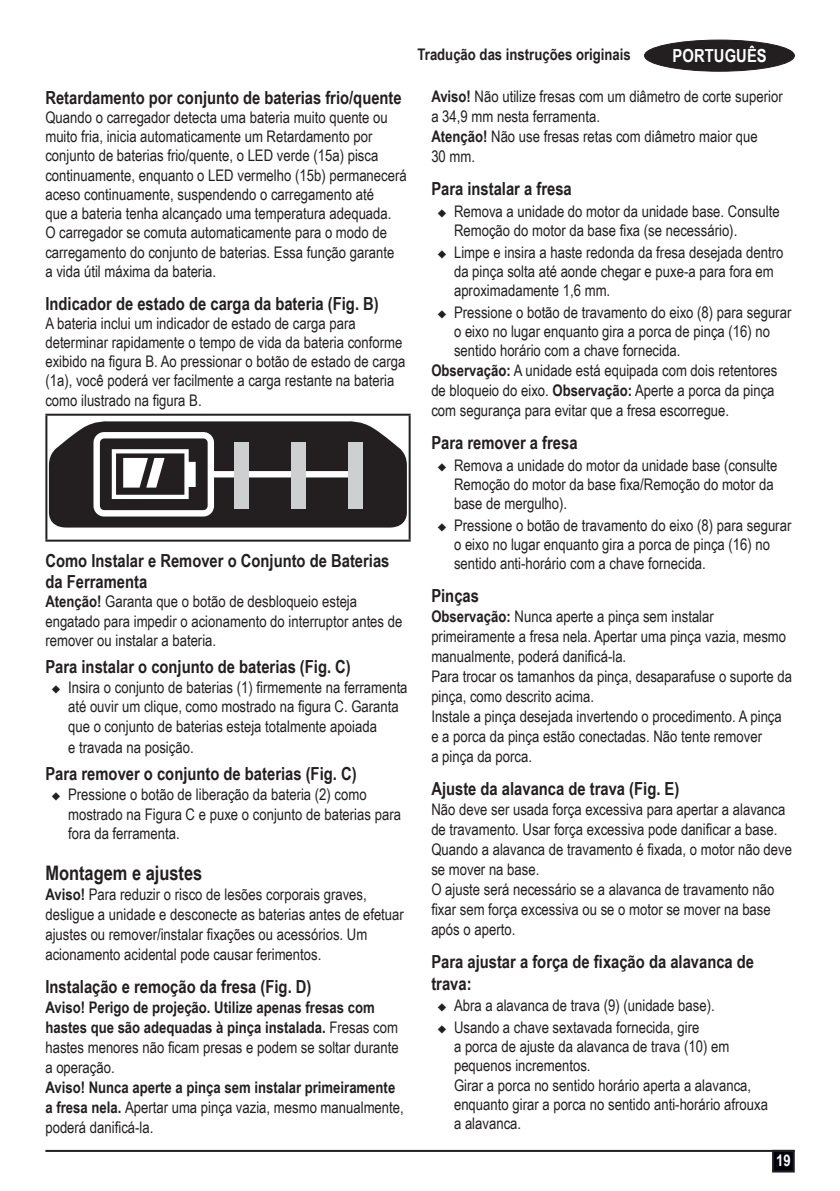
<style>
.page{position:relative;width:840px;height:1191px;background:#fff}
.page>*{position:absolute;margin:0;border:0;box-sizing:border-box;transform-origin:0 0}
.t1{font:700 20px "Arial Narrow";color:#231f20}
.t2{font:700 18px/21.6px "Arial Narrow";color:#231f20}
.t3{font:700 18px "Arial Narrow";letter-spacing:.005em;color:#fff}
.t4{font:16px/19.2px "Arial Narrow";color:#231f20}
.t5{font:700 16px/20px "Arial Narrow";color:#231f20}
.t6{font:700 16px "Arial Narrow";color:#fff}
.s1{font-weight:700}
.s2{font-weight:400}
</style>
<div class="page">
<hr style="left:45px;top:1149px;width:749px;height:2px;background:#231f20">
<div style="left:772px;top:1150px;width:21px;height:21px;background:#01030a"></div>
<div style="left:771px;top:1149px;width:23px;height:23px;border:2px solid #231f20"></div>
<div style="left:644px;top:40px;width:150px;height:31px;background:#231f20;border-radius:50%"></div>
<div style="left:644px;top:40px;width:150px;height:31px;border:1px solid #231f20;border-radius:50%"></div>
<hr style="left:45px;top:414px;width:365px;height:2px;background:#231f20">
<hr style="left:45px;top:416px;width:2px;height:123px;background:#231f20">
<hr style="left:408px;top:416px;width:2px;height:123px;background:#231f20">
<hr style="left:45px;top:539px;width:365px;height:2px;background:#231f20">
<svg style="left:49px;top:421px;width:357px;height:106px"></svg>
<div style="left:235px;top:442px;width:14px;height:66px;background:#cecfd1"></div>
<div style="left:291px;top:442px;width:14px;height:66px;background:#cecfd1"></div>
<div style="left:348px;top:442px;width:14px;height:66px;background:#cecfd1"></div>
<p class="t5" style="left:417px;top:44px;width:214px">Tradução das instruções originais</p>
<p class="t3" style="left:672px;top:45px;width:96px">PORTUGUÊS</p>
<p class="t2" style="left:45px;top:86px;width:357px">Retardamento por conjunto de baterias frio/quente</p>
<p class="t4" style="left:45px;top:108px;width:363px">Quando o carregador detecta uma bateria muito quente ou muito fria, inicia automaticamente um Retardamento por conjunto de baterias frio/quente, o LED verde (15a) pisca continuamente, enquanto o LED vermelho (15b) permanecerá aceso continuamente, suspendendo o carregamento até<br>que a bateria tenha alcançado uma temperatura adequada.<br>O carregador se comuta automaticamente para o modo de carregamento do conjunto de baterias. Essa função garante<br>a vida útil máxima da bateria.</p>
<p class="t2" style="left:45px;top:292px;width:335px">Indicador de estado de carga da bateria (Fig. B)</p>
<p class="t4" style="left:45px;top:313px;width:361px">A bateria inclui um indicador de estado de carga para determinar rapidamente o tempo de vida da bateria conforme exibido na figura B. Ao pressionar o botão de estado de carga (1a), você poderá ver facilmente a carga restante na bateria como ilustrado na figura B.</p>
<p class="t2" style="left:45px;top:549px;width:345px">Como Instalar e Remover o Conjunto de Baterias da Ferramenta</p>
<p class="t4" style="left:45px;top:592px;width:358px"><span class="s1">Atenção!</span> Garanta que o botão de desbloqueio esteja engatado para impedir o acionamento do interruptor antes de remover ou instalar a bateria.</p>
<p class="t2" style="left:45px;top:656px;width:307px">Para instalar o conjunto de baterias (Fig. C)</p>
<p class="t4" style="left:68px;top:677px;width:341px;text-indent:-17px">◆ Insira o conjunto de baterias (1) firmemente na ferramenta até ouvir um clique, como mostrado na figura C. Garanta que o conjunto de baterias esteja totalmente apoiada</p>
<p class="t4" style="left:68px;top:737px;width:127px">e travada na posição.</p>
<p class="t2" style="left:45px;top:763px;width:312px">Para remover o conjunto de baterias (Fig. C)</p>
<p class="t4" style="left:68px;top:785px;width:334px;text-indent:-17px">◆ Pressione o botão de liberação da bateria (2) como mostrado na Figura C e puxe o conjunto de baterias para fora da ferramenta.</p>
<p class="t1" style="left:45px;top:861px;width:158px">Montagem e ajustes</p>
<p class="t4" style="left:45px;top:884px;width:360px;line-height:20px"><span class="s1">Aviso!</span> Para reduzir o risco de lesões corporais graves, desligue a unidade e desconecte as baterias antes de efetuar ajustes ou remover/instalar fixações ou acessórios. Um acionamento acidental pode causar ferimentos.</p>
<p class="t2" style="left:45px;top:975px;width:267px">Instalação e remoção da fresa (Fig. D)</p>
<p class="t5" style="left:45px;top:997px;width:354px">Aviso! Perigo de projeção. Utilize apenas fresas com hastes que são adequadas à pinça instalada. <span class="s2">Fresas com hastes menores não ficam presas e podem se soltar durante a operação.</span></p>
<p class="t5" style="left:45px;top:1077px;width:360px">Aviso! Nunca aperte a pinça sem instalar primeiramente a fresa nela. <span class="s2">Apertar uma pinça vazia, mesmo manualmente, poderá danificá-la.</span></p>
<p class="t4" style="left:431px;top:87px;width:352px;line-height:20px"><span class="s1">Aviso!</span> Não utilize fresas com um diâmetro de corte superior a 34,9 mm nesta ferramenta.<br><span class="s1">Atenção!</span> Não use fresas retas com diâmetro maior que<br>30 mm.</p>
<p class="t2" style="left:431px;top:178px;width:142px">Para instalar a fresa</p>
<p class="t4" style="left:454px;top:202px;width:327px;text-indent:-17px">◆ Remova a unidade do motor da unidade base. Consulte<br>Remoção do motor da base fixa (se necessário).</p>
<p class="t4" style="left:454px;top:242px;width:330px;text-indent:-17px">◆ Limpe e insira a haste redonda da fresa desejada dentro da pinça solta até aonde chegar e puxe-a para fora em aproximadamente 1,6 mm.</p>
<p class="t4" style="left:437px;top:302px;width:355px">◆ Pressione o botão de travamento do eixo (8) para segurar</p>
<p class="t4" style="left:454px;top:322px;width:317px">o eixo no lugar enquanto gira a porca de pinça (16) no</p>
<p class="t4" style="left:454px;top:341px;width:228px">sentido horário com a chave fornecida.</p>
<p class="t4" style="left:431px;top:361px;width:347px"><span class="s1">Observação:</span> A unidade está equipada com dois retentores</p>
<p class="t4" style="left:431px;top:381px;width:344px">de bloqueio do eixo. <span class="s1">Observação:</span> Aperte a porca da pinça</p>
<p class="t4" style="left:431px;top:401px;width:299px">com segurança para evitar que a fresa escorregue.</p>
<p class="t2" style="left:431px;top:432px;width:148px">Para remover a fresa</p>
<p class="t4" style="left:454px;top:455px;width:325px;text-indent:-17px">◆ Remova a unidade do motor da unidade base (consulte<br>Remoção do motor da base fixa/Remoção do motor da base de mergulho).</p>
<p class="t4" style="left:454px;top:515px;width:338px;text-indent:-17px">◆ Pressione o botão de travamento do eixo (8) para segurar o eixo no lugar enquanto gira a porca de pinça (16) no sentido anti-horário com a chave fornecida.</p>
<p class="t2" style="left:431px;top:585px;width:49px">Pinças</p>
<p class="t4" style="left:431px;top:606px;width:362px;line-height:20px"><span class="s1">Observação:</span> Nunca aperte a pinça sem instalar primeiramente a fresa nela. Apertar uma pinça vazia, mesmo manualmente, poderá danificá-la.<br>Para trocar os tamanhos da pinça, desaparafuse o suporte da pinça, como descrito acima.<br>Instale a pinça desejada invertendo o procedimento. A pinça e a porca da pinça estão conectadas. Não tente remover<br>a pinça da porca.</p>
<p class="t2" style="left:431px;top:778px;width:249px">Ajuste da alavanca de trava (Fig. E)</p>
<p class="t4" style="left:431px;top:799px;width:362px;line-height:20px">Não deve ser usada força excessiva para apertar a alavanca de travamento. Usar força excessiva pode danificar a base.<br>Quando a alavanca de travamento é fixada, o motor não deve se mover na base.<br>O ajuste será necessário se a alavanca de travamento não fixar sem força excessiva ou se o motor se mover na base após o aperto.</p>
<p class="t2" style="left:431px;top:951px;width:324px">Para ajustar a força de fixação da alavanca de trava:</p>
<p class="t4" style="left:437px;top:996px;width:279px">◆ Abra a alavanca de trava (9) (unidade base).</p>
<p class="t4" style="left:454px;top:1017px;width:315px;text-indent:-17px">◆ Usando a chave sextavada fornecida, gire<br>a porca de ajuste da alavanca de trava (10) em pequenos incrementos.<br>Girar a porca no sentido horário aperta a alavanca, enquanto girar a porca no sentido anti-horário afrouxa a alavanca.</p>
<p class="t6" style="left:775px;top:1151px;width:16px">19</p>
</div>
